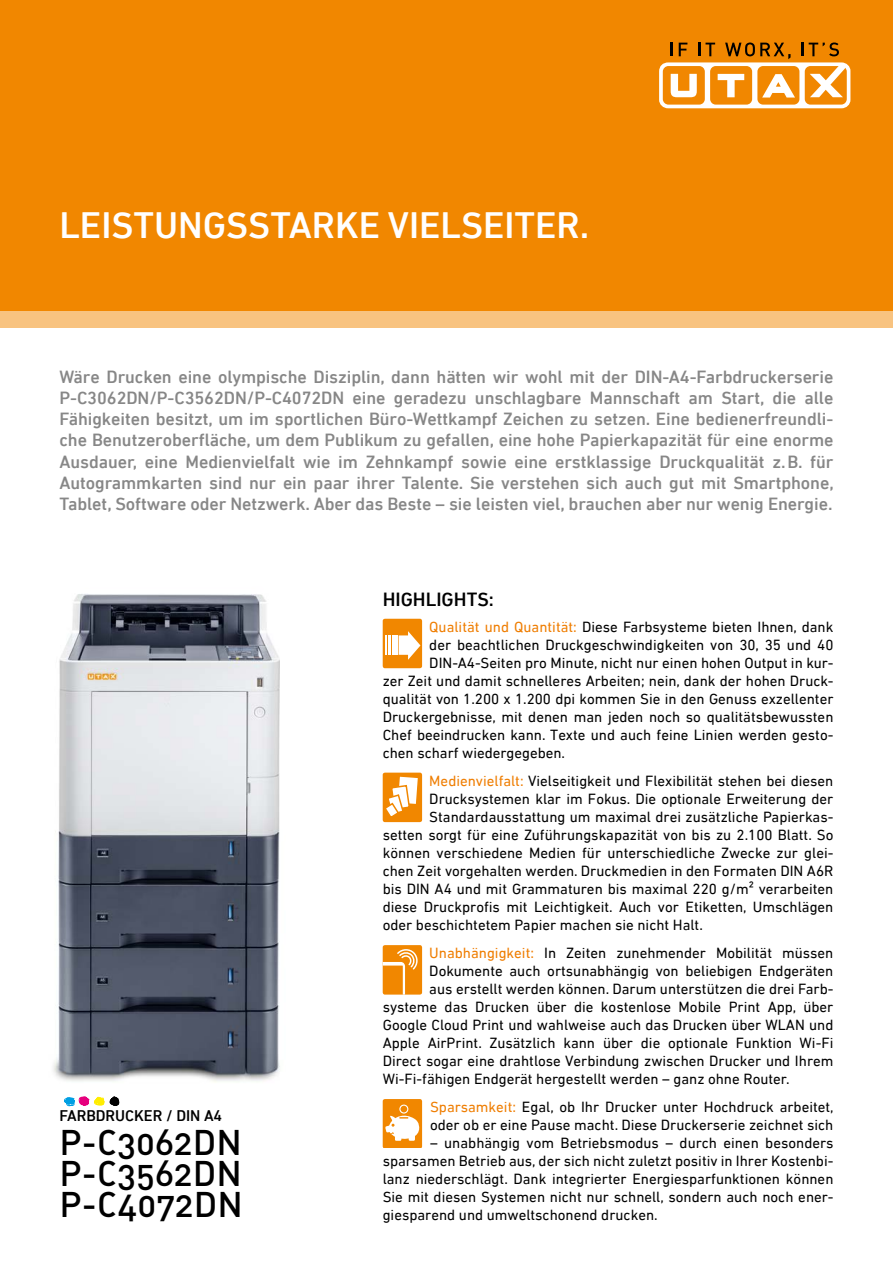
<style>
.page{position:relative;width:893px;height:1263px;background:#fff}
.page>*{position:absolute;margin:0;border:0;box-sizing:border-box;transform-origin:0 0}
.t1{font:500 37.5px "DIN Next LT Pro";color:#fff}
.t2{font:35.25px/31px "DIN Medium Alternate";letter-spacing:.005em;color:#000;text-align:justify}
.t3{font:500 19.5px "DIN Next LT Pro";color:#000}
.t4{font:500 18px/21px "DIN Next LT Pro";letter-spacing:-.005em;color:#878787;text-align:justify}
.t5{font:500 15.75px "DIN Next LT Pro";color:#000}
.t6{font:15px/18px "DIN Next LT Pro";color:#000}
.s1{color:#ef7d00}
</style>
<div class="page">
<div style="left:0;top:0;width:893px;height:310px;background:#f18700"></div>
<div style="left:0;top:310px;width:893px;height:17px;background:#f8c380"></div>
<div style="left:659px;top:62px;width:191px;height:46px;background:#fff;border-radius:9px"></div>
<div style="left:663px;top:66px;width:42px;height:39px;background:#f18700;border-radius:6px"></div>
<div style="left:710px;top:66px;width:42px;height:39px;background:#f18700;border-radius:6px"></div>
<div style="left:757px;top:66px;width:42px;height:39px;background:#f18700;border-radius:6px"></div>
<div style="left:805px;top:66px;width:42px;height:39px;background:#f18700;border-radius:6px"></div>
<svg style="left:671px;top:74px;width:26px;height:23px"></svg>
<svg style="left:718px;top:74px;width:26px;height:23px"></svg>
<svg style="left:810px;top:66px;width:36px;height:31px"></svg>
<svg style="left:762px;top:74px;width:33px;height:24px"></svg>
<svg style="left:671px;top:43px;width:2px;height:13px"></svg>
<svg style="left:679px;top:43px;width:8px;height:13px"></svg>
<svg style="left:699px;top:43px;width:16px;height:13px"></svg>
<svg style="left:725px;top:43px;width:65px;height:16px"></svg>
<svg style="left:802px;top:43px;width:37px;height:13px"></svg>
<svg style="left:64px;top:1096px;width:55px;height:10px"></svg>
<div style="left:383px;top:1100px;width:39px;height:48px;background:#f18700;border-radius:2px"></div>
<svg style="left:385px;top:1112px;width:35px;height:29px"></svg>
<div style="left:399px;top:1104px;width:9px;height:9px;border:1px solid #fff;border-radius:50%"></div>
<div style="left:383px;top:945px;width:39px;height:49px;background:#f18700;border-radius:2px"></div>
<svg style="left:383px;top:949px;width:35px;height:45px"></svg>
<div style="left:383px;top:619px;width:39px;height:49px;background:#f18700;border-radius:2px"></div>
<div style="left:392px;top:635px;width:5px;height:20px;background:#fff"></div>
<hr style="left:388px;top:635px;width:3px;height:20px;background:#fff">
<hr style="left:385px;top:635px;width:2px;height:20px;background:#fff">
<svg style="left:399px;top:631px;width:21px;height:29px"></svg>
<div style="left:383px;top:773px;width:39px;height:49px;background:#f18700;border-radius:2px"></div>
<svg style="left:386px;top:776px;width:32px;height:40px"></svg>
<img style="left:53px;top:594px;width:227px;height:488px">
<h1 class="t1" style="left:60px;top:204px;width:531px">LEISTUNGSSTARKE VIELSEITER.</h1>
<p class="t4" style="left:60px;top:367px;width:776px">Wäre Drucken eine olympische Disziplin, dann hätten wir wohl mit der DIN-A4-Farbdruckerserie P-C3062DN/P-C3562DN/P-C4072DN eine geradezu unschlagbare Mannschaft am Start, die alle Fähigkeiten besitzt, um im sportlichen Büro-Wettkampf Zeichen zu setzen. Eine bedienerfreundli&shy;che Benutzeroberfläche, um dem Publikum zu gefallen, eine hohe Papierkapazität für eine enorme Ausdauer, eine Medienvielfalt wie im Zehnkampf sowie eine erstklassige Druckqualität z.B. für Autogrammkarten sind nur ein paar ihrer Talente. Sie verstehen sich auch gut mit Smartphone, Tablet, Software oder Netzwerk. Aber das Beste – sie leisten viel, brauchen aber nur wenig Energie.</p>
<p class="t5" style="left:60px;top:1107px;width:164px">FARBDRUCKER / DIN A4</p>
<h2 class="t2" style="left:60px;top:1126px;width:185px">P-C3062DN P-C3562DN P-C4072DN</h2>
<h3 class="t3" style="left:383px;top:588px;width:113px">HIGHLIGHTS:</h3>
<p class="t6" style="left:429px;top:618px;width:406px"><span class="s1">Qualität und Quantität:</span> Diese Farbsysteme bieten Ihnen, dank</p>
<p class="t6" style="left:429px;top:636px;width:406px">der beachtlichen Druckgeschwindigkeiten von 30, 35 und 40</p>
<p class="t6" style="left:429px;top:654px;width:406px">DIN-A4-Seiten pro Minute, nicht nur einen hohen Output in kur-</p>
<p class="t6" style="left:383px;top:672px;width:452px">zer Zeit und damit schnelleres Arbeiten; nein, dank der hohen Druck-</p>
<p class="t6" style="left:383px;top:690px;width:452px">qualität von 1.200 x 1.200 dpi kommen Sie in den Genuss exzellenter</p>
<p class="t6" style="left:383px;top:708px;width:452px">Druckergebnisse, mit denen man jeden noch so qualitätsbewussten</p>
<p class="t6" style="left:383px;top:726px;width:452px">Chef beeindrucken kann. Texte und auch feine Linien werden gesto-</p>
<p class="t6" style="left:383px;top:744px;width:184px">chen scharf wiedergegeben.</p>
<p class="t6" style="left:429px;top:772px;width:406px"><span class="s1">Medienvielfalt:</span> Vielseitigkeit und Flexibilität stehen bei diesen</p>
<p class="t6" style="left:429px;top:790px;width:406px">Drucksystemen klar im Fokus. Die optionale Erweiterung der</p>
<p class="t6" style="left:429px;top:808px;width:406px">Standardausstattung um maximal drei zusätzliche Papierkas-</p>
<p class="t6" style="left:383px;top:826px;width:452px">setten sorgt für eine Zuführungskapazität von bis zu 2.100 Blatt. So</p>
<p class="t6" style="left:383px;top:844px;width:452px">können verschiedene Medien für unterschiedliche Zwecke zur glei-</p>
<p class="t6" style="left:383px;top:862px;width:452px">chen Zeit vorgehalten werden. Druckmedien in den Formaten DIN A6R</p>
<p class="t6" style="left:383px;top:880px;width:452px">bis DIN A4 und mit Grammaturen bis maximal 220 g/m² verarbeiten</p>
<p class="t6" style="left:383px;top:898px;width:452px">diese Druckprofis mit Leichtigkeit. Auch vor Etiketten, Umschlägen</p>
<p class="t6" style="left:383px;top:916px;width:322px">oder beschichtetem Papier machen sie nicht Halt.</p>
<p class="t6" style="left:429px;top:943px;width:406px"><span class="s1">Unabhängigkeit:</span> In Zeiten zunehmender Mobilität müssen</p>
<p class="t6" style="left:429px;top:961px;width:406px">Dokumente auch ortsunabhängig von beliebigen Endgeräten</p>
<p class="t6" style="left:429px;top:979px;width:406px">aus erstellt werden können. Darum unterstützen die drei Farb-</p>
<p class="t6" style="left:383px;top:997px;width:452px">systeme das Drucken über die kostenlose Mobile Print App, über</p>
<p class="t6" style="left:383px;top:1015px;width:452px">Google Cloud Print und wahlweise auch das Drucken über WLAN und</p>
<p class="t6" style="left:383px;top:1033px;width:452px">Apple AirPrint. Zusätzlich kann über die optionale Funktion Wi-Fi</p>
<p class="t6" style="left:383px;top:1051px;width:452px">Direct sogar eine drahtlose Verbindung zwischen Drucker und Ihrem</p>
<p class="t6" style="left:383px;top:1069px;width:408px">Wi-Fi-fähigen Endgerät hergestellt werden – ganz ohne Router.</p>
<p class="t6" style="left:430px;top:1097px;width:405px"><span class="s1">Sparsamkeit:</span> Egal, ob Ihr Drucker unter Hochdruck arbeitet, oder ob er eine Pause macht. Diese Druckerserie zeichnet sich</p>
<p class="t6" style="left:383px;top:1133px;width:452px;text-align:justify;text-indent:47px">– unabhängig vom Betriebsmodus – durch einen besonders sparsamen Betrieb aus, der sich nicht zuletzt positiv in Ihrer Kostenbi&shy;lanz niederschlägt. Dank integrierter Energiesparfunktionen können Sie mit diesen Systemen nicht nur schnell, sondern auch noch ener&shy;giesparend und umweltschonend drucken.</p>
</div>
